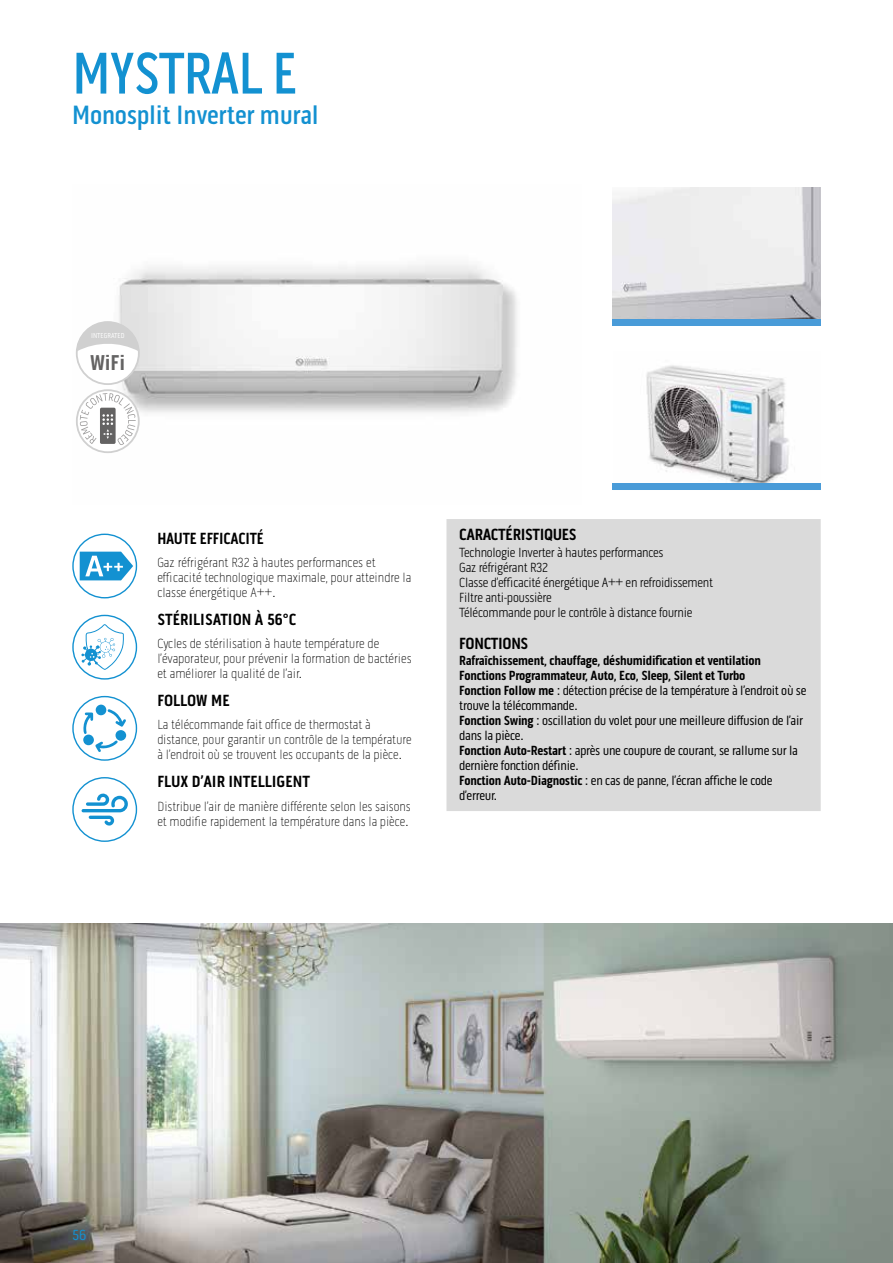
<style>
.page{position:relative;width:893px;height:1263px;background:#fff}
.page>*{position:absolute;margin:0;border:0;box-sizing:border-box;transform-origin:0 0}
.t1{font:500 60px "Pill Gothic 300 mg";letter-spacing:-.02em;color:#1391d1;scale:.95 1}
.t2{font:500 27px "Pill Gothic 300 mg";letter-spacing:-.01em;color:#1391d1}
.t3{font:700 21.9px "Pill Gothic 300 mg";color:#646363}
.t4{font:700 16.5px "Pill Gothic 300 mg";letter-spacing:-.01em;color:#000}
.t5{font:700 16.5px "Pill Gothic 300 mg";letter-spacing:-.01em;color:#000;scale:.95 1}
.t6{font:15px "Pill Gothic 300 mg";color:#1391d1}
.t7{font:100 13.5px/15px "Pill Gothic 300 mg";color:#000}
.t8{font:13.5px/15px "Pill Gothic 300 mg";letter-spacing:-.02em;color:#000}
.t9{font:300 13.5px/15px "Pill Gothic 300 mg";letter-spacing:-.02em;color:#000}
.t10{font:7.35px "Pill Gothic 300 mg";letter-spacing:.005em;color:#fff}
.s1{font-weight:700}
</style>
<div class="page">
<img style="left:76px;top:264px;width:441px;height:189px">
<img style="left:612px;top:187px;width:209px;height:132px">
<div style="left:612px;top:319px;width:209px;height:7px;background:#499bd8"></div>
<img style="left:646px;top:365px;width:143px;height:118px">
<div style="left:612px;top:483px;width:209px;height:7px;background:#499bd8"></div>
<img style="left:0;top:923px;width:893px;height:340px">
<div style="left:446px;top:519px;width:375px;height:292px;background:#dadada"></div>
<div style="left:72px;top:534px;width:65px;height:64px;border:1px solid #1391d1;border-radius:50%"></div>
<svg style="left:80px;top:552px;width:53px;height:28px"></svg>
<div style="left:72px;top:615px;width:65px;height:65px;border:1px solid #1391d1;border-radius:50%"></div>
<svg style="left:81px;top:624px;width:43px;height:46px"></svg>
<svg style="left:72px;top:696px;width:65px;height:65px"></svg>
<div style="left:72px;top:777px;width:65px;height:65px;border:1px solid #1391d1;border-radius:50%"></div>
<svg style="left:81px;top:793px;width:47px;height:33px"></svg>
<div style="left:77px;top:322px;width:62px;height:62px;background:#fff;border-radius:50%"></div>
<div style="left:76px;top:321px;width:64px;height:64px;border:2px solid #d0d0d0;border-radius:50%"></div>
<svg style="left:77px;top:322px;width:62px;height:29px"></svg>
<svg style="left:77px;top:390px;width:62px;height:62px"></svg>
<div style="left:76px;top:389px;width:64px;height:64px;border:2px solid #d0d0d0;border-radius:50%"></div>
<svg style="left:80px;top:393px;width:56px;height:52px"></svg>
<h1 class="t1" style="left:72px;top:38px;width:238px">MYSTRAL E</h1>
<h2 class="t2" style="left:72px;top:99px;width:248px">Monosplit Inverter mural</h2>
<p class="t10" style="left:91px;top:332px;width:35px">INTEGRATED</p>
<h3 class="t3" style="left:90px;top:350px;width:37px">WiFi</h3>
<p class="t5" style="left:157px;top:529px;width:114px">HAUTE EFFICACITÉ</p>
<p class="t7" style="left:157px;top:555px;width:256px">Gaz réfrigérant R32 à hautes performances et efficacité technologique maximale, pour atteindre la classe énergétique A++.</p>
<p class="t4" style="left:157px;top:610px;width:140px">STÉRILISATION À 56°C</p>
<p class="t7" style="left:157px;top:636px;width:256px">Cycles de stérilisation à haute température de l’évaporateur, pour prévenir la formation de bactéries et améliorer la qualité de l’air.</p>
<p class="t4" style="left:157px;top:691px;width:74px">FOLLOW ME</p>
<p class="t7" style="left:157px;top:717px;width:256px">La télécommande fait office de thermostat à distance, pour garantir un contrôle de la température à l’endroit où se trouvent les occupants de la pièce.</p>
<p class="t4" style="left:157px;top:772px;width:154px">FLUX D’AIR INTELLIGENT</p>
<p class="t7" style="left:157px;top:799px;width:255px">Distribue l’air de manière différente selon les saisons et modifie rapidement la température dans la pièce.</p>
<p class="t4" style="left:459px;top:525px;width:119px">CARACTÉRISTIQUES</p>
<p class="t9" style="left:459px;top:545px;width:255px">Technologie Inverter à hautes performances<br>Gaz réfrigérant R32<br>Classe d’efficacité énergétique A++ en refroidissement Filtre anti-poussière<br>Télécommande pour le contrôle à distance fournie</p>
<p class="t4" style="left:459px;top:633px;width:71px">FONCTIONS</p>
<p class="t8" style="left:459px;top:653px;width:349px"><span class="s1">Rafraîchissement, chauffage, déshumidification et ventilation Fonctions Programmateur, Auto, Eco, Sleep, Silent et Turbo<br>Fonction Follow me</span> : détection précise de la température à l’endroit où se trouve la télécommande.<br><span class="s1">Fonction Swing</span> : oscillation du volet pour une meilleure diffusion de l’air dans la pièce.<br><span class="s1">Fonction Auto-Restart</span> : après une coupure de courant, se rallume sur la dernière fonction définie.<br><span class="s1">Fonction Auto-Diagnostic</span> : en cas de panne, l’écran affiche le code d’erreur.</p>
<p class="t6" style="left:72px;top:1226px;width:16px">56</p>
</div>
